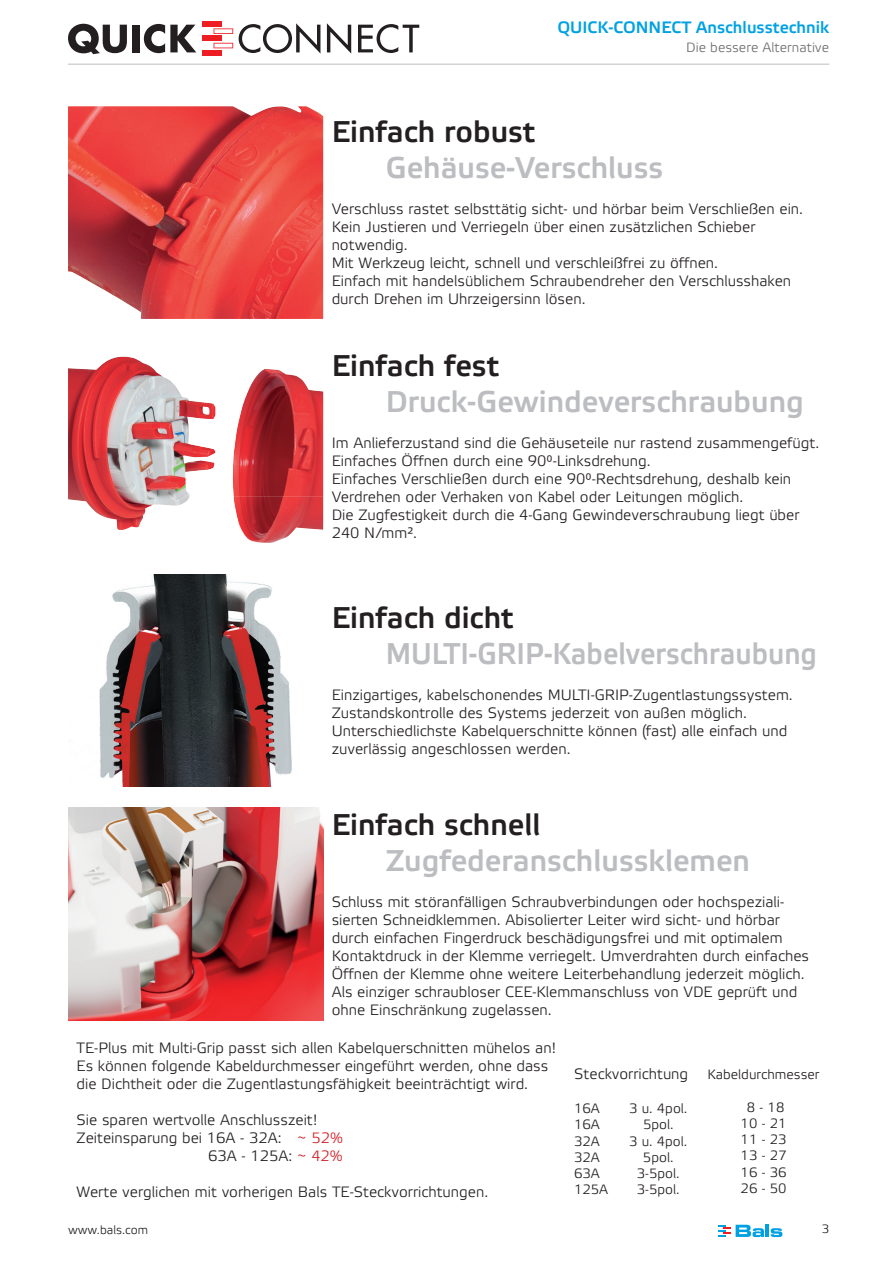
<style>
.page{position:relative;width:893px;height:1263px;background:#fff}
.page>*{position:absolute;margin:0;border:0;box-sizing:border-box;transform-origin:0 0}
.t1{font:500 30px "Etelka";color:#bcbdc0}
.t2{font:500 30px "Etelka";color:#231f20}
.t3{font:500 30px "Etelka";color:#bcbdc0;scale:.93 1}
.t4{font:500 16.5px "Etelka";color:#00a1e3}
.t5{font:300 15px/18px "Etelka";color:#231f20}
.t6{font:300 13.5px/16.2px "Etelka";color:#231f20;text-align:center}
.t7{font:300 13.5px "Etelka";color:#6c6d70}
.t8{font:300 12px "Etelka";color:#231f20}
.s1{color:#d1232a}
</style>
<div class="page">
<svg style="left:719px;top:1225px;width:63px;height:12px"></svg>
<hr style="left:68px;top:64px;width:761px;height:1px;background:#bcbdc0">
<img style="left:68px;top:357px;width:147px;height:173px">
<img style="left:233px;top:369px;width:90px;height:174px">
<img style="left:68px;top:106px;width:255px;height:213px">
<img style="left:99px;top:574px;width:193px;height:213px">
<svg style="left:68px;top:24px;width:59px;height:30px"></svg>
<div style="left:132px;top:25px;width:8px;height:27px;background:#231f20"></div>
<svg style="left:144px;top:24px;width:52px;height:29px"></svg>
<svg style="left:239px;top:23px;width:81px;height:30px"></svg>
<svg style="left:327px;top:23px;width:24px;height:31px"></svg>
<svg style="left:358px;top:24px;width:61px;height:29px"></svg>
<svg style="left:214px;top:43px;width:19px;height:5px"></svg>
<svg style="left:214px;top:28px;width:19px;height:6px"></svg>
<div style="left:202px;top:21px;width:20px;height:6px;background:#ee1d23"></div>
<div style="left:202px;top:36px;width:20px;height:5px;background:#ee1d23"></div>
<div style="left:202px;top:50px;width:20px;height:6px;background:#ee1d23"></div>
<img style="left:68px;top:808px;width:255px;height:212px">
<p class="t4" style="left:557px;top:17px;width:273px">QUICK-CONNECT Anschlusstechnik</p>
<p class="t7" style="left:686px;top:39px;width:144px">Die bessere Alternative</p>
<h1 class="t2" style="left:332px;top:113px;width:205px">Einfach robust</h1>
<h1 class="t1" style="left:386px;top:149px;width:279px">Gehäuse-Verschluss</h1>
<p class="t5" style="left:332px;top:201px;width:473px">Verschluss rastet selbsttätig sicht- und hörbar beim Verschließen ein.<br>Kein Justieren und Verriegeln über einen zusätzlichen Schieber notwendig.<br>Mit Werkzeug leicht, schnell und verschleißfrei zu öffnen.<br>Einfach mit handelsüblichem Schraubendreher den Verschlusshaken durch Drehen im Uhrzeigersinn lösen.</p>
<h1 class="t2" style="left:332px;top:347px;width:169px">Einfach fest</h1>
<h1 class="t1" style="left:386px;top:383px;width:420px">Druck-Gewindeverschraubung</h1>
<p class="t5" style="left:332px;top:434px;width:489px">Im Anlieferzustand sind die Gehäuseteile nur rastend zusammengefügt.<br>Einfaches Öffnen durch eine 90°-Linksdrehung.<br>Einfaches Verschließen durch eine 90°-Rechtsdrehung, deshalb kein Verdrehen oder Verhaken von Kabel oder Leitungen möglich.<br>Die Zugfestigkeit durch die 4-Gang Gewindeverschraubung liegt über 240 N/mm².</p>
<h1 class="t2" style="left:332px;top:599px;width:183px">Einfach dicht</h1>
<h1 class="t3" style="left:386px;top:635px;width:465px">MULTI-GRIP-Kabelverschraubung</h1>
<p class="t5" style="left:332px;top:686px;width:463px">Einzigartiges, kabelschonendes MULTI-GRIP-Zugentlastungssystem.<br>Zustandskontrolle des Systems jederzeit von außen möglich.<br>Unterschiedlichste Kabelquerschnitte können (fast) alle einfach und zuverlässig angeschlossen werden.</p>
<h1 class="t2" style="left:332px;top:806px;width:210px">Einfach schnell</h1>
<h1 class="t1" style="left:386px;top:842px;width:366px">Zugfederanschlussklemen</h1>
<p class="t5" style="left:332px;top:893px;width:479px">Schluss mit störanfälligen Schraubverbindungen oder hochspeziali&shy;sierten Schneidklemmen. Abisolierter Leiter wird sicht- und hörbar durch einfachen Fingerdruck beschädigungsfrei und mit optimalem Kontaktdruck in der Klemme verriegelt. Umverdrahten durch einfaches Öffnen der Klemme ohne weitere Leiterbehandlung jederzeit möglich.<br>Als einziger schraubloser CEE-Klemmanschluss von VDE geprüft und ohne Einschränkung zugelassen.</p>
<p class="t5" style="left:77px;top:1039px;width:482px">TE-Plus mit Multi-Grip passt sich allen Kabelquerschnitten mühelos an!<br>Es können folgende Kabeldurchmesser eingeführt werden, ohne dass die Dichtheit oder die Zugentlastungsfähigkeit beeinträchtigt wird.</p>
<p class="t5" style="left:77px;top:1111px;width:243px">Sie sparen wertvolle Anschlusszeit!</p>
<p class="t5" style="left:77px;top:1129px;width:268px">Zeiteinsparung bei 16A - 32A: <span class="s1">~ 52%</span></p>
<p class="t5" style="left:208px;top:1147px;width:136px">63A - 125A: <span class="s1">~ 42%</span></p>
<p class="t5" style="left:77px;top:1183px;width:413px">Werte verglichen mit vorherigen Bals TE-Steckvorrichtungen.</p>
<p class="t5" style="left:574px;top:1065px;width:115px">Steckvorrichtung</p>
<p class="t6" style="left:574px;top:1101px;width:27px">16A</p>
<p class="t6" style="left:629px;top:1101px;width:60px">3 u. 4pol.</p>
<p class="t6" style="left:574px;top:1117px;width:27px">16A</p>
<p class="t6" style="left:643px;top:1117px;width:32px">5pol.</p>
<p class="t6" style="left:574px;top:1133px;width:27px">32A</p>
<p class="t6" style="left:629px;top:1133px;width:60px">3 u. 4pol.</p>
<p class="t6" style="left:574px;top:1149px;width:27px">32A</p>
<p class="t6" style="left:643px;top:1149px;width:32px">5pol.</p>
<p class="t6" style="left:574px;top:1165px;width:27px">63A</p>
<p class="t6" style="left:637px;top:1165px;width:44px">3-5pol.</p>
<p class="t6" style="left:574px;top:1182px;width:36px">125A</p>
<p class="t6" style="left:637px;top:1182px;width:44px">3-5pol.</p>
<p class="t6" style="left:708px;top:1067px;width:113px">Kabeldurchmesser</p>
<p class="t6" style="left:741px;top:1099px;width:47px">8 - 18<br>10 - 21<br>11 - 23<br>13 - 27<br>16 - 36<br>26 - 50</p>
<p class="t8" style="left:68px;top:1222px;width:82px">www.bals.com</p>
<p class="t8" style="left:822px;top:1222px;width:9px">3</p>
</div>
